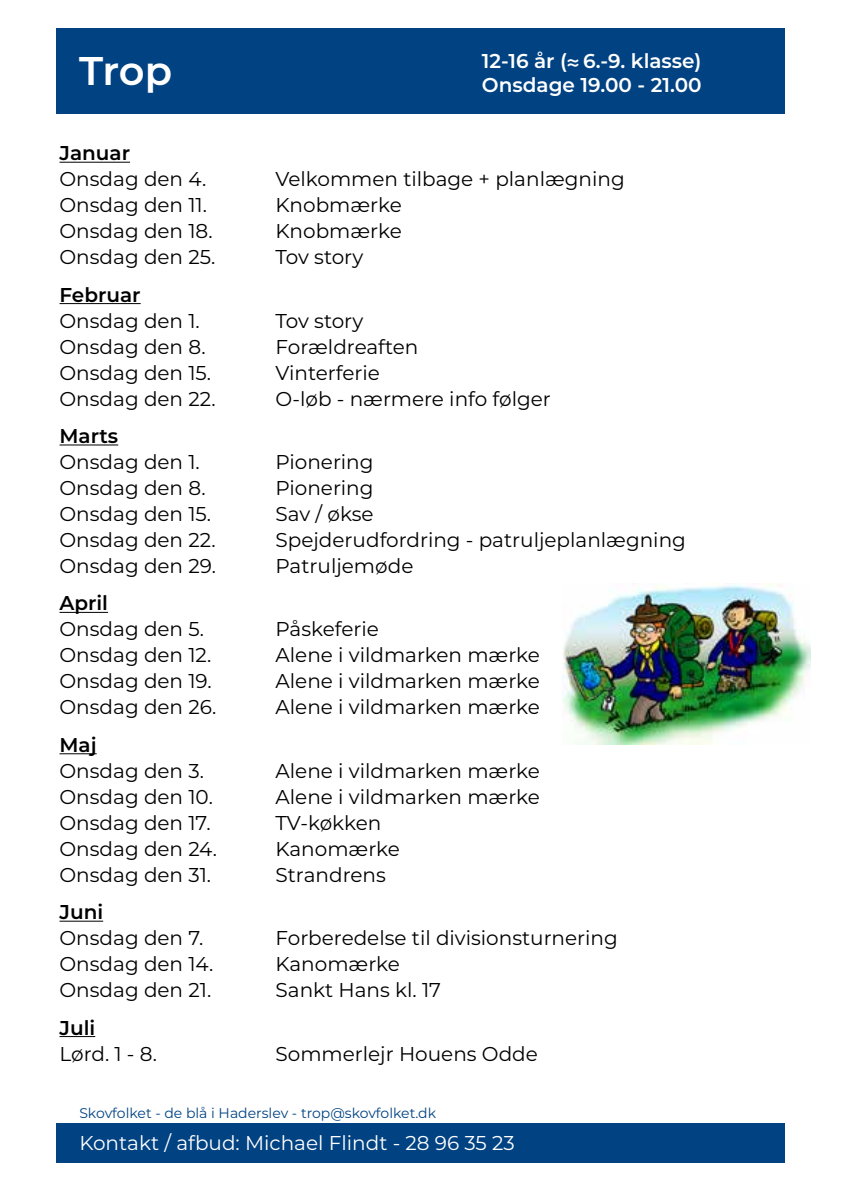
<style>
.page{position:relative;width:842px;height:1191px;background:#fff}
.page>*{position:absolute;margin:0;border:0;box-sizing:border-box;transform-origin:0 0}
.t1{font:600 40px "Montserrat";color:#fff}
.t2{font:20px "Montserrat";color:#000}
.t3{font:600 20px/24px "Montserrat";color:#fff}
.t4{font:20px "Montserrat";color:#fff}
.t5{font:600 20px "Montserrat";color:#000}
.t6{font:14px "Montserrat";color:#004282}
.s1{font-family:"Myriad Pro";font-weight:700}
</style>
<div class="page">
<div style="left:56px;top:28px;width:729px;height:85px;background:#004282"></div>
<div style="left:57px;top:1123px;width:728px;height:39px;background:#004282"></div>
<hr style="left:60px;top:162px;width:70px;height:1px;background:#000">
<hr style="left:60px;top:303px;width:81px;height:1px;background:#000">
<hr style="left:60px;top:444px;width:58px;height:1px;background:#000">
<hr style="left:60px;top:612px;width:48px;height:1px;background:#000">
<hr style="left:60px;top:753px;width:37px;height:1px;background:#000">
<hr style="left:60px;top:920px;width:43px;height:1px;background:#000">
<hr style="left:60px;top:1036px;width:35px;height:1px;background:#000">
<img style="left:563px;top:583px;width:247px;height:161px">
<h1 class="t1" style="left:79px;top:42px;width:95px">Trop</h1>
<p class="t3" style="left:482px;top:48px;width:221px">12-16 år (<span class="s1">≈</span> 6.-9. klasse)<br>Onsdage 19.00 - 21.00</p>
<p class="t5" style="left:60px;top:139px;width:72px">Januar</p>
<p class="t2" style="left:60px;top:165px;width:148px">Onsdag den 4.</p>
<p class="t2" style="left:276px;top:165px;width:351px">Velkommen tilbage + planlægning</p>
<p class="t2" style="left:60px;top:191px;width:149px">Onsdag den 11.</p>
<p class="t2" style="left:276px;top:191px;width:128px">Knobmærke</p>
<p class="t2" style="left:60px;top:217px;width:155px">Onsdag den 18.</p>
<p class="t2" style="left:276px;top:217px;width:128px">Knobmærke</p>
<p class="t2" style="left:60px;top:243px;width:157px">Onsdag den 25.</p>
<p class="t2" style="left:276px;top:243px;width:89px">Tov story</p>
<p class="t5" style="left:60px;top:280px;width:83px">Februar</p>
<p class="t2" style="left:60px;top:307px;width:142px">Onsdag den 1.</p>
<p class="t2" style="left:276px;top:307px;width:89px">Tov story</p>
<p class="t2" style="left:60px;top:333px;width:148px">Onsdag den 8.</p>
<p class="t2" style="left:276px;top:333px;width:144px">Forældreaften</p>
<p class="t2" style="left:60px;top:359px;width:153px">Onsdag den 15.</p>
<p class="t2" style="left:276px;top:359px;width:106px">Vinterferie</p>
<p class="t2" style="left:60px;top:385px;width:158px">Onsdag den 22.</p>
<p class="t2" style="left:276px;top:385px;width:277px">O-løb - nærmere info følger</p>
<p class="t5" style="left:60px;top:422px;width:60px">Marts</p>
<p class="t2" style="left:60px;top:448px;width:142px">Onsdag den 1.</p>
<p class="t2" style="left:276px;top:448px;width:100px">Pionering</p>
<p class="t2" style="left:60px;top:474px;width:148px">Onsdag den 8.</p>
<p class="t2" style="left:276px;top:474px;width:100px">Pionering</p>
<p class="t2" style="left:60px;top:500px;width:153px">Onsdag den 15.</p>
<p class="t2" style="left:276px;top:500px;width:100px">Sav / økse</p>
<p class="t2" style="left:60px;top:526px;width:158px">Onsdag den 22.</p>
<p class="t2" style="left:276px;top:526px;width:412px">Spejderudfordring - patruljeplanlægning</p>
<p class="t2" style="left:60px;top:552px;width:158px">Onsdag den 29.</p>
<p class="t2" style="left:276px;top:552px;width:139px">Patruljemøde</p>
<p class="t5" style="left:60px;top:589px;width:50px">April</p>
<p class="t2" style="left:60px;top:615px;width:146px">Onsdag den 5.</p>
<p class="t2" style="left:276px;top:615px;width:105px">Påskeferie</p>
<p class="t2" style="left:60px;top:641px;width:153px">Onsdag den 12.</p>
<p class="t2" style="left:276px;top:641px;width:266px">Alene i vildmarken mærke</p>
<p class="t2" style="left:60px;top:667px;width:154px">Onsdag den 19.</p>
<p class="t2" style="left:276px;top:667px;width:266px">Alene i vildmarken mærke</p>
<p class="t2" style="left:60px;top:693px;width:158px">Onsdag den 26.</p>
<p class="t2" style="left:276px;top:693px;width:266px">Alene i vildmarken mærke</p>
<p class="t5" style="left:60px;top:730px;width:39px">Maj</p>
<p class="t2" style="left:60px;top:757px;width:146px">Onsdag den 3.</p>
<p class="t2" style="left:276px;top:757px;width:266px">Alene i vildmarken mærke</p>
<p class="t2" style="left:60px;top:783px;width:155px">Onsdag den 10.</p>
<p class="t2" style="left:276px;top:783px;width:266px">Alene i vildmarken mærke</p>
<p class="t2" style="left:60px;top:809px;width:153px">Onsdag den 17.</p>
<p class="t2" style="left:276px;top:809px;width:107px">TV-køkken</p>
<p class="t2" style="left:60px;top:835px;width:159px">Onsdag den 24.</p>
<p class="t2" style="left:276px;top:835px;width:126px">Kanomærke</p>
<p class="t2" style="left:60px;top:861px;width:153px">Onsdag den 31.</p>
<p class="t2" style="left:276px;top:861px;width:112px">Strandrens</p>
<p class="t5" style="left:60px;top:898px;width:45px">Juni</p>
<p class="t2" style="left:60px;top:924px;width:145px">Onsdag den 7.</p>
<p class="t2" style="left:276px;top:924px;width:344px">Forberedelse til divisionsturnering</p>
<p class="t2" style="left:60px;top:950px;width:155px">Onsdag den 14.</p>
<p class="t2" style="left:276px;top:950px;width:126px">Kanomærke</p>
<p class="t2" style="left:60px;top:976px;width:153px">Onsdag den 21.</p>
<p class="t2" style="left:276px;top:976px;width:167px">Sankt Hans kl. 17</p>
<p class="t5" style="left:60px;top:1013px;width:37px">Juli</p>
<p class="t2" style="left:60px;top:1039px;width:99px">Lørd. 1 - 8.</p>
<p class="t2" style="left:276px;top:1039px;width:264px">Sommerlejr Houens Odde</p>
<p class="t6" style="left:79px;top:1103px;width:358px">Skovfolket - de blå i Haderslev - trop@skovfolket.dk</p>
<p class="t4" style="left:79px;top:1128px;width:437px">Kontakt / afbud: Michael Flindt - 28 96 35 23</p>
</div>
